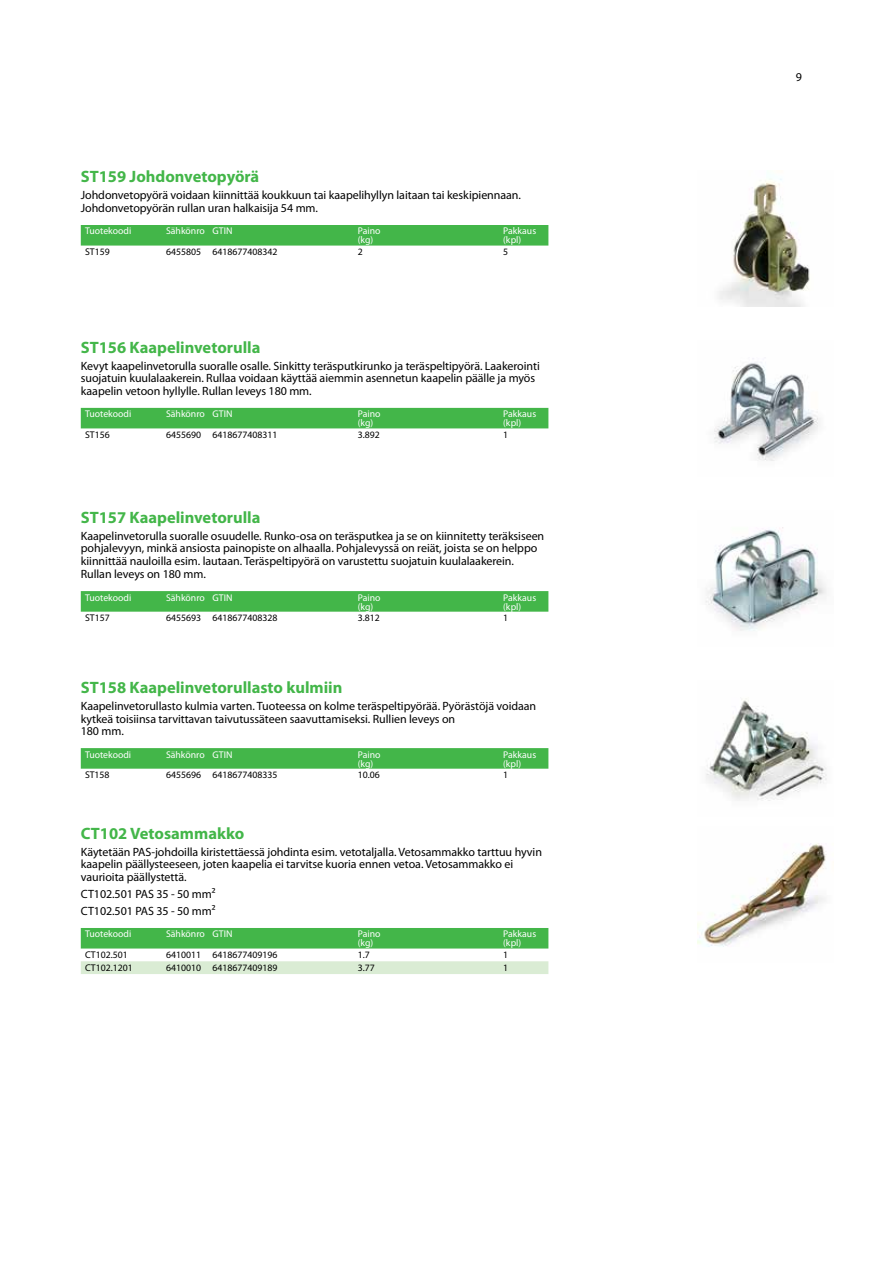
<style>
.page{position:relative;width:893px;height:1263px;background:#fff}
.page>*{position:absolute;margin:0;border:0;box-sizing:border-box;transform-origin:0 0}
.t1{font:700 16.5px "Myriad Pro";color:#43b649}
.t2{font:12px/12.8px "Myriad Pro";letter-spacing:-.005em;color:#000}
.t3{font:9.75px/9px "Myriad Pro";color:#fff}
.t4{font:9.75px "Myriad Pro";color:#000}
</style>
<div class="page">
<div style="left:81px;top:225px;width:467px;height:21px;background:#43b649"></div>
<img style="left:719px;top:179px;width:91px;height:127px">
<div style="left:81px;top:408px;width:467px;height:20px;background:#43b649"></div>
<img style="left:714px;top:358px;width:104px;height:103px">
<svg style="left:81px;top:591px;width:467px;height:21px;background:#46b74c"></svg>
<img style="left:705px;top:527px;width:122px;height:104px">
<svg style="left:81px;top:748px;width:467px;height:21px;background:#46b74c"></svg>
<img style="left:706px;top:698px;width:121px;height:103px">
<div style="left:81px;top:928px;width:467px;height:20px;background:#43b649"></div>
<svg style="left:81px;top:961px;width:467px;height:13px;background:#daecd5"></svg>
<img style="left:697px;top:843px;width:130px;height:104px">
<h1 class="t1" style="left:81px;top:166px;width:180px">ST159 Johdonvetopyörä</h1>
<p class="t2" style="left:81px;top:189px;width:442px">Johdonvetopyörä voidaan kiinnittää koukkuun tai kaapelihyllyn laitaan tai keskipiennaan.<br>Johdonvetopyörän rullan uran halkaisija 54 mm.</p>
<p class="t3" style="left:85px;top:226px;width:48px">Tuotekoodi</p>
<p class="t3" style="left:166px;top:226px;width:68px">Sähkönro GTIN</p>
<p class="t3" style="left:358px;top:226px;width:24px">Paino (kg)</p>
<p class="t3" style="left:503px;top:226px;width:35px">Pakkaus (kpl)</p>
<p class="t4" style="left:85px;top:246px;width:26px">ST159</p>
<p class="t4" style="left:166px;top:246px;width:113px">6455805 6418677408342</p>
<p class="t4" style="left:358px;top:246px;width:7px">2</p>
<p class="t4" style="left:503px;top:246px;width:7px">5</p>
<h1 class="t1" style="left:81px;top:336px;width:181px">ST156 Kaapelinvetorulla</h1>
<p class="t2" style="left:81px;top:359px;width:461px">Kevyt kaapelinvetorulla suoralle osalle. Sinkitty teräsputkirunko ja teräspeltipyörä. Laakerointi suojatuin kuulalaakerein. Rullaa voidaan käyttää aiemmin asennetun kaapelin päälle ja myös kaapelin vetoon hyllylle. Rullan leveys 180 mm.</p>
<p class="t3" style="left:85px;top:409px;width:48px">Tuotekoodi</p>
<p class="t3" style="left:166px;top:409px;width:68px">Sähkönro GTIN</p>
<p class="t3" style="left:358px;top:409px;width:24px">Paino (kg)</p>
<p class="t3" style="left:503px;top:409px;width:35px">Pakkaus (kpl)</p>
<p class="t4" style="left:85px;top:429px;width:26px">ST156</p>
<p class="t4" style="left:166px;top:429px;width:113px">6455690 6418677408311</p>
<p class="t4" style="left:358px;top:429px;width:24px">3.892</p>
<p class="t4" style="left:503px;top:429px;width:7px">1</p>
<h1 class="t1" style="left:81px;top:506px;width:181px">ST157 Kaapelinvetorulla</h1>
<p class="t2" style="left:81px;top:529px;width:465px">Kaapelinvetorulla suoralle osuudelle. Runko-osa on teräsputkea ja se on kiinnitetty teräksiseen pohjalevyyn, minkä ansiosta painopiste on alhaalla. Pohjalevyssä on reiät, joista se on helppo kiinnittää nauloilla esim. lautaan. Teräspeltipyörä on varustettu suojatuin kuulalaakerein.<br>Rullan leveys on 180 mm.</p>
<p class="t3" style="left:85px;top:593px;width:48px">Tuotekoodi</p>
<p class="t3" style="left:166px;top:593px;width:68px">Sähkönro GTIN</p>
<p class="t3" style="left:358px;top:593px;width:24px">Paino (kg)</p>
<p class="t3" style="left:503px;top:593px;width:35px">Pakkaus (kpl)</p>
<p class="t4" style="left:85px;top:612px;width:26px">ST157</p>
<p class="t4" style="left:166px;top:612px;width:113px">6455693 6418677408328</p>
<p class="t4" style="left:358px;top:612px;width:24px">3.812</p>
<p class="t4" style="left:503px;top:612px;width:7px">1</p>
<h1 class="t1" style="left:81px;top:676px;width:263px">ST158 Kaapelinvetorullasto kulmiin</h1>
<p class="t2" style="left:81px;top:699px;width:457px">Kaapelinvetorullasto kulmia varten. Tuoteessa on kolme teräspeltipyörää. Pyörästöjä voidaan kytkeä toisiinsa tarvittavan taivutussäteen saavuttamiseksi. Rullien leveys on<br>180 mm.</p>
<p class="t3" style="left:85px;top:750px;width:48px">Tuotekoodi</p>
<p class="t3" style="left:166px;top:750px;width:68px">Sähkönro GTIN</p>
<p class="t3" style="left:358px;top:750px;width:24px">Paino (kg)</p>
<p class="t3" style="left:503px;top:750px;width:35px">Pakkaus (kpl)</p>
<p class="t4" style="left:85px;top:769px;width:26px">ST158</p>
<p class="t4" style="left:166px;top:769px;width:113px">6455696 6418677408335</p>
<p class="t4" style="left:358px;top:769px;width:24px">10.06</p>
<p class="t4" style="left:503px;top:769px;width:7px">1</p>
<h1 class="t1" style="left:81px;top:822px;width:165px">CT102 Vetosammakko</h1>
<p class="t2" style="left:81px;top:845px;width:463px">Käytetään PAS-johdoilla kiristettäessä johdinta esim. vetotaljalla. Vetosammakko tarttuu hyvin kaapelin päällysteeseen, joten kaapelia ei tarvitse kuoria ennen vetoa. Vetosammakko ei vaurioita päällystettä.</p>
<p class="t2" style="left:81px;top:885px;width:136px;line-height:17px">CT102.501 PAS 35 - 50 mm²<br>CT102.501 PAS 35 - 50 mm²</p>
<p class="t3" style="left:85px;top:929px;width:48px">Tuotekoodi</p>
<p class="t3" style="left:166px;top:929px;width:68px">Sähkönro GTIN</p>
<p class="t3" style="left:358px;top:929px;width:24px">Paino (kg)</p>
<p class="t3" style="left:503px;top:929px;width:35px">Pakkaus (kpl)</p>
<p class="t4" style="left:85px;top:949px;width:44px">CT102.501</p>
<p class="t4" style="left:166px;top:949px;width:113px">6410011 6418677409196</p>
<p class="t4" style="left:358px;top:949px;width:14px">1.7</p>
<p class="t4" style="left:503px;top:949px;width:7px">1</p>
<p class="t4" style="left:85px;top:961px;width:49px">CT102.1201</p>
<p class="t4" style="left:166px;top:961px;width:113px">6410010 6418677409189</p>
<p class="t4" style="left:358px;top:961px;width:19px">3.77</p>
<p class="t4" style="left:503px;top:961px;width:7px">1</p>
<p class="t2" style="left:796px;top:71px;width:8px">9</p>
</div>
